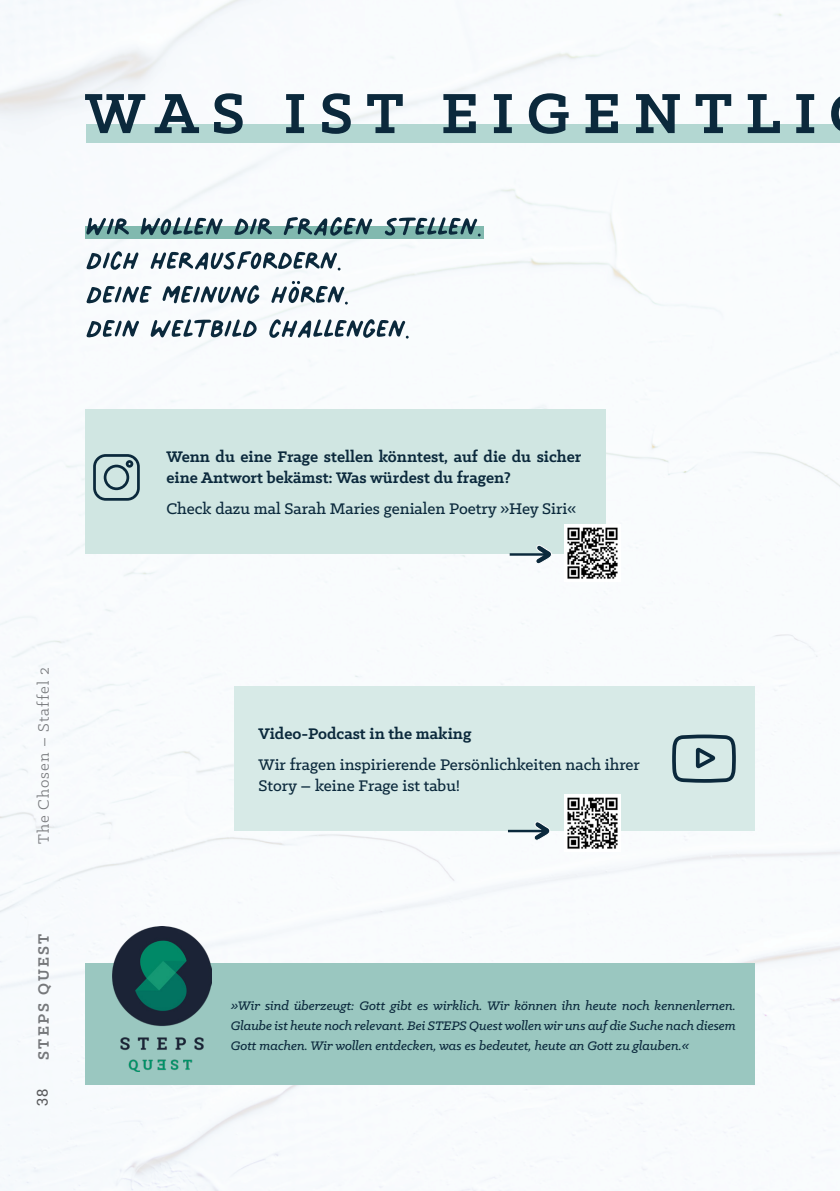
<style>
.page{position:relative;width:840px;height:1191px;background:#fff}
.page>*{position:absolute;margin:0;border:0;box-sizing:border-box;transform-origin:0 0}
.t1{font:700 64px "Klinic Slab";letter-spacing:.2em;color:#0b293c}
.t2{font:53px "Palmer Lake Print";color:#0b293c}
.t3{font:500 17.4px/20.8px "Klinic Slab";color:#0b293c}
.t4{font:700 17.4px/20.8px "Klinic Slab";color:#0b293c}
.t5{font:17px "Klinic Slab";letter-spacing:.06em;color:#76787b}
.t6{font:700 17px "Klinic Slab";letter-spacing:.13em;color:#76787b}
.t7{font:15px "Roboto Slab";color:#57585a}
.t8{font:italic 500 14px/20px "Klinic Slab";color:#0b293c;text-align:justify}
</style>
<div class="page">
<img style="left:0;top:0;width:839px;height:1191px">
<div style="left:86px;top:124px;width:753px;height:18px;background:#b3d7d2"></div>
<div style="left:85px;top:963px;width:669px;height:121px;background:#9ac7c0"></div>
<img style="left:112px;top:926px;width:99px;height:145px">
<div style="left:85px;top:226px;width:398px;height:13px;background:#81b9af"></div>
<div style="left:85px;top:409px;width:520px;height:144px;background:#d0e6e2"></div>
<img style="left:564px;top:525px;width:56px;height:56px">
<div style="left:234px;top:686px;width:520px;height:145px;background:#d7eae7"></div>
<svg style="left:672px;top:734px;width:63px;height:48px"></svg>
<svg style="left:93px;top:454px;width:47px;height:47px"></svg>
<img style="left:564px;top:794px;width:56px;height:57px">
<svg style="left:533px;top:821px;width:17px;height:20px"></svg>
<hr style="left:507px;top:830px;width:39px;height:2px;background:#0b293c">
<svg style="left:535px;top:545px;width:16px;height:19px"></svg>
<hr style="left:509px;top:553px;width:39px;height:3px;background:#0b293c">
<h1 class="t1" style="left:85px;top:71px;width:732px">WAS IST EIGENTLI</h1>
<h2 class="t2" style="left:86px;top:199px;width:400px">wir wollen dir fragen stellen.</h2>
<h2 class="t2" style="left:86px;top:233px;width:260px">Dich herausfordern.</h2>
<h2 class="t2" style="left:86px;top:267px;width:267px">Deine Meinung hören.</h2>
<h2 class="t2" style="left:86px;top:301px;width:328px">Dein Weltbild challengen.</h2>
<p class="t4" style="left:166px;top:446px;width:416px">Wenn du eine Frage stellen könntest, auf die du sicher eine Antwort bekämst: Was würdest du fragen?</p>
<p class="t3" style="left:166px;top:497px;width:411px">Check dazu mal Sarah Maries genialen Poetry »Hey Siri«</p>
<p class="t5" style="left:33px;top:843px;width:178px;rotate:-90deg">The Chosen – Staffel 2</p>
<p class="t6" style="left:32px;top:1059px;width:128px;rotate:-90deg">STEPS QUEST</p>
<p class="t7" style="left:32px;top:1106px;width:19px;rotate:-90deg">38</p>
<p class="t4" style="left:258px;top:723px;width:214px">Video-Podcast in the making</p>
<p class="t3" style="left:258px;top:754px;width:382px">Wir fragen inspirierende Persönlichkeiten nach ihrer<br>Story – keine Frage ist tabu!</p>
<p class="t8" style="left:230px;top:994px;width:506px">»Wir sind überzeugt: Gott gibt es wirklich. Wir können ihn heute noch kennenlernen.<br>Glaube ist heute noch relevant. Bei STEPS Quest wollen wir uns auf die Suche nach diesem Gott machen. Wir wollen entdecken, was es bedeutet, heute an Gott zu glauben.«</p>
</div>
